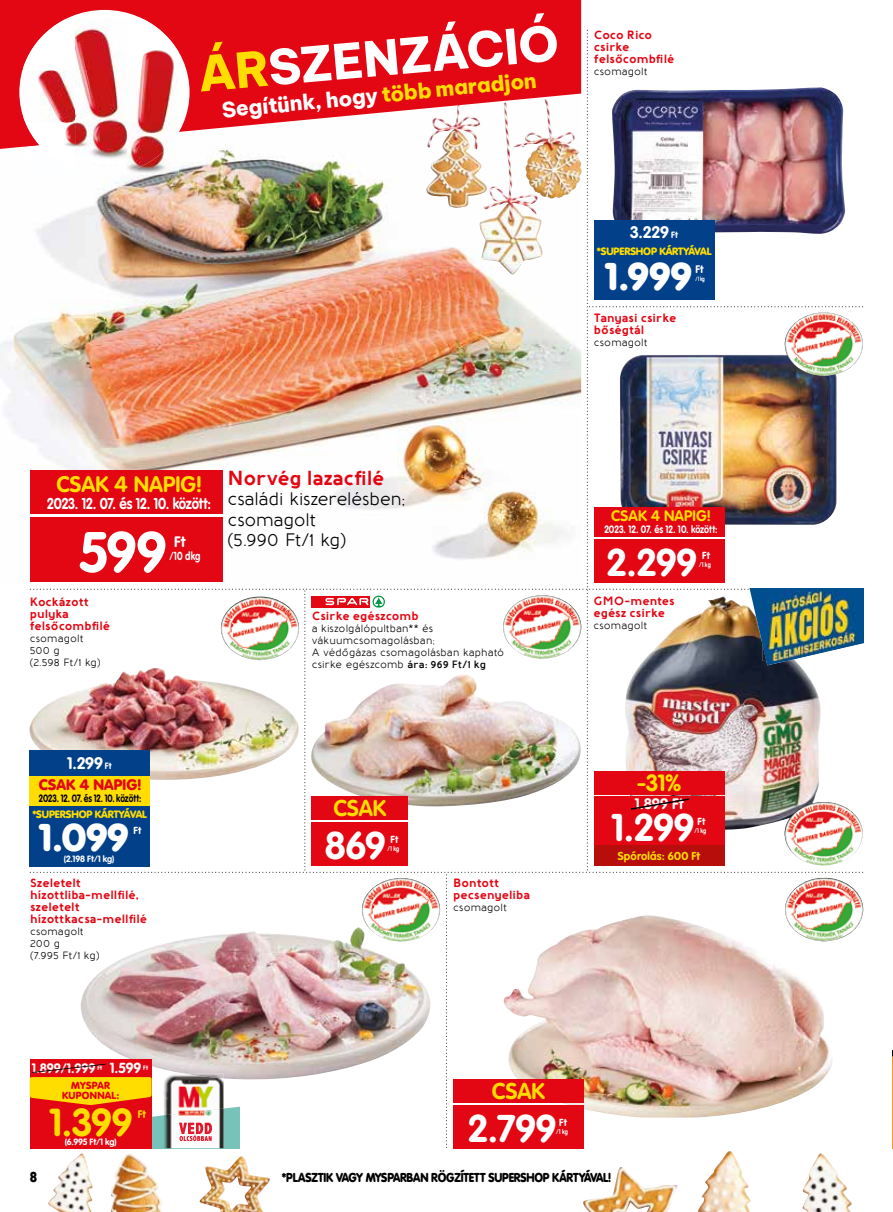
<style>
.page{position:relative;width:893px;height:1212px;background:#fff}
.page>*{position:absolute;margin:0;border:0;box-sizing:border-box;transform-origin:0 0}
.t1{font:700 56.1px "VAG Rounded Next";color:#fff}
.t2{font:800 48.3px "Be Vietnam Pro";color:#fff}
.t3{font:700 38.4px "VAG Rounded Next";color:#fd0}
.t4{font:700 38.1px "VAG Rounded Next";letter-spacing:-.005em;color:#fff}
.t5{font:900 38.1px "VAG Rounded Next";letter-spacing:.01em;color:#fff}
.t6{font:700 23.1px "VAG Rounded Next";color:#fd0}
.t7{font:700 22.5px "VAG Rounded Next";color:#fd0}
.t8{font:700 22.2px "VAG Rounded Next";color:#fd0}
.t9{font:800 21px "Be Vietnam Pro";color:#fff}
.t10{font:700 20.25px "Baufra";letter-spacing:-.015em;color:#e30613}
.t11{font:500 18px/20.2px "Baufra";letter-spacing:-.015em;color:#000}
.t12{font:700 16.5px "VAG Rounded Next";color:#fff}
.t13{font:16.5px "Baloo";color:#000;scale:.8 1}
.t14{font:700 15.45px "VAG Rounded Next";letter-spacing:-.015em;color:#fff;scale:.86 1}
.t15{font:700 15px "VAG Rounded Next";letter-spacing:.01em;color:#fd0}
.t16{font:900 15px "VAG Rounded Next";letter-spacing:.01em;color:#e30613}
.t17{font:700 15px "VAG Rounded Next";letter-spacing:.01em;color:#fff}
.t18{font:700 14.4px "VAG Rounded Next";color:#fff}
.t19{font:700 13.5px "VAG Rounded Next";color:#fff;scale:.96 1}
.t20{font:900 12.75px "VAG Rounded Next";letter-spacing:-.02em;color:#000;scale:.9 1}
.t21{font:700 12px/12px "Baufra";color:#e30613}
.t22{font:700 11.55px "VAG Rounded Next";color:#fff;scale:.8 1}
.t23{font:700 11.4px "VAG Rounded Next";letter-spacing:.015em;color:#fd0}
.t24{font:700 10.8px "VAG Rounded Next";color:#fff}
.t25{font:700 10.8px "VAG Rounded Next";color:#fd0}
.t26{font:500 10.5px/12px "Baufra";letter-spacing:.01em;color:#000}
.t27{font:900 10.5px "VAG Rounded Next";letter-spacing:-.015em;color:#fd0}
.t28{font:700 10.5px "VAG Rounded Next";letter-spacing:-.005em;color:#fff;scale:.86 1}
.t29{font:700 10.5px "VAG Rounded Next";letter-spacing:-.005em;color:#000;scale:.81 1}
.t30{font:900 10.2px/10.2px "VAG Rounded Next";letter-spacing:.02em;color:#e30613;text-align:center}
.t31{font:700 10.2px "VAG Rounded Next";letter-spacing:.02em;color:#fff}
.t32{font:700 9px "VAG Rounded Next";letter-spacing:-.01em;color:#fff}
.t33{font:700 6.75px "VAG Rounded Next";letter-spacing:.015em;color:#fff;scale:.8 1}
.t34{font:700 6.3px "VAG Rounded Next";color:#fff}
.t35{font:700 6px "VAG Rounded Next";color:#fff;scale:.75 1}
.s1{color:#fd0}
.s2{font-size:9px}
.s3{font-weight:600}
</style>
<div class="page">
<img style="left:0;top:329px;width:23px;height:110px">
<img style="left:698px;top:1151px;width:53px;height:61px">
<img style="left:111px;top:1154px;width:52px;height:58px">
<img style="left:802px;top:1153px;width:50px;height:59px">
<img style="left:583px;top:1167px;width:95px;height:45px">
<img style="left:199px;top:1156px;width:71px;height:56px">
<img style="left:48px;top:1153px;width:45px;height:59px">
<div style="left:0;top:0;width:581px;height:149px;background:#e30613"></div>
<div style="left:19px;top:10px;width:171px;height:164px;background:#fff;border-radius:50%"></div>
<img style="left:23px;top:19px;width:156px;height:11px">
<svg style="left:892px;top:1050px;width:1px;height:98px"></svg>
<img style="left:23px;top:30px;width:840px;height:1118px">
<svg style="left:32px;top:1064px;width:73px;height:9px"></svg>
<h2 class="t2" style="left:195px;top:32px;width:363px;rotate:-5deg"><span class="s1">ÁR</span>SZENZÁCIÓ</h2>
<h3 class="t9" style="left:221px;top:91px;width:317px;rotate:-5deg">Segítünk, hogy <span class="s1">több maradjon</span></h3>
<p class="t21" style="left:594px;top:28px;width:82px">Coco Rico csirke felsőcombfilé</p>
<p class="t26" style="left:594px;top:65px;width:55px">csomagolt</p>
<h3 class="t12" style="left:630px;top:222px;width:49px">3.229 <span class="s2">Ft</span></h3>
<p class="t27" style="left:597px;top:244px;width:116px">*SUPERSHOP KÁRTYÁVAL</p>
<h3 class="t5" style="left:605px;top:250px;width:88px">1.999</h3>
<p class="t24" style="left:696px;top:262px;width:10px">Ft</p>
<p class="t35" style="left:696px;top:275px;width:14px">/1 kg</p>
<p class="t21" style="left:594px;top:311px;width:84px">Tanyasi csirke bőségtál</p>
<p class="t26" style="left:594px;top:335px;width:55px">csomagolt</p>
<h3 class="t8" style="left:56px;top:469px;width:147px">CSAK 4 NAPIG!</h3>
<p class="t14" style="left:47px;top:494px;width:192px">2023. 12. 07. és 12. 10. között:</p>
<h1 class="t1" style="left:79px;top:516px;width:89px">599</h1>
<p class="t17" style="left:174px;top:532px;width:13px">Ft</p>
<p class="t22" style="left:170px;top:548px;width:40px">/10 dkg</p>
<h3 class="t10" style="left:228px;top:463px;width:159px">Norvég lazacfilé</h3>
<h3 class="t11" style="left:228px;top:488px;width:179px">családi kiszerelésben; csomagolt<br>(5.990 Ft/1 kg)</h3>
<p class="t15" style="left:611px;top:506px;width:101px">CSAK 4 NAPIG!</p>
<p class="t28" style="left:604px;top:523px;width:133px">2023. 12. 07. és 12. 10. között:</p>
<h3 class="t4" style="left:607px;top:537px;width:92px">2.299</h3>
<p class="t31" style="left:702px;top:549px;width:9px">Ft</p>
<p class="t33" style="left:699px;top:560px;width:16px">/1 kg</p>
<p class="t21" style="left:30px;top:595px;width:82px">Kockázott pulyka felsőcombfilé</p>
<p class="t26" style="left:30px;top:631px;width:72px">csomagolt<br>500 g<br>(2.598 Ft/1 kg)</p>
<p class="t21" style="left:312px;top:609px;width:109px">Csirke egészcomb</p>
<p class="t26" style="left:312px;top:622px;width:194px">a kiszolgálópultban** és vákuumcsomagolásban;<br>A védőgázas csomagolásban kapható csirke egészcomb <span class="s3">ára: 969 Ft/1 kg</span></p>
<p class="t21" style="left:593px;top:594px;width:83px">GMO-mentes egész csirke</p>
<p class="t26" style="left:593px;top:619px;width:55px">csomagolt</p>
<h3 class="t12" style="left:67px;top:753px;width:46px">1.299 <span class="s2">Ft</span></h3>
<p class="t16" style="left:39px;top:775px;width:104px">CSAK 4 NAPIG!</p>
<p class="t29" style="left:39px;top:792px;width:128px">2023. 12. 07. és 12. 10. között:</p>
<p class="t27" style="left:32px;top:807px;width:116px">*SUPERSHOP KÁRTYÁVAL</p>
<p class="t32" style="left:64px;top:853px;width:52px">(2.198 Ft/1 kg)</p>
<h3 class="t5" style="left:39px;top:812px;width:91px">1.099</h3>
<p class="t31" style="left:133px;top:824px;width:9px">Ft</p>
<h3 class="t7" style="left:333px;top:793px;width:55px">CSAK</h3>
<h3 class="t4" style="left:325px;top:820px;width:62px">869</h3>
<p class="t31" style="left:391px;top:832px;width:9px">Ft</p>
<p class="t33" style="left:388px;top:844px;width:16px">/1 kg</p>
<h3 class="t6" style="left:637px;top:768px;width:46px">-31%</h3>
<p class="t17" style="left:635px;top:794px;width:51px">1.899 Ft</p>
<h3 class="t4" style="left:612px;top:802px;width:84px">1.299</h3>
<p class="t31" style="left:697px;top:814px;width:9px">Ft</p>
<p class="t33" style="left:694px;top:826px;width:16px">/1 kg</p>
<p class="t23" style="left:618px;top:848px;width:84px">Spórolás: 600 Ft</p>
<p class="t21" style="left:30px;top:876px;width:119px">Szeletelt hízottliba-mellfilé, szeletelt hízottkacsa-mellfilé</p>
<p class="t26" style="left:30px;top:925px;width:71px">csomagolt<br>200 g<br>(7.995 Ft/1 kg)</p>
<p class="t21" style="left:453px;top:876px;width:78px">Bontott pecsenyeliba</p>
<p class="t26" style="left:453px;top:901px;width:55px">csomagolt</p>
<p class="t19" style="left:32px;top:1060px;width:75px">1.899/1.999 <sup>Ft</sup></p>
<p class="t18" style="left:110px;top:1059px;width:33px">1.599</p>
<p class="t34" style="left:143px;top:1063px;width:6px">Ft</p>
<p class="t30" style="left:62px;top:1080px;width:59px">MYSPAR<br>KUPONNAL:</p>
<p class="t32" style="left:65px;top:1136px;width:54px">(6.995 Ft/1 kg)</p>
<h3 class="t3" style="left:49px;top:1097px;width:85px">1.399</h3>
<p class="t25" style="left:138px;top:1107px;width:10px">Ft</p>
<h3 class="t7" style="left:492px;top:1076px;width:55px">CSAK</h3>
<h3 class="t4" style="left:468px;top:1103px;width:89px">2.799</h3>
<p class="t31" style="left:559px;top:1116px;width:9px">Ft</p>
<p class="t33" style="left:556px;top:1127px;width:16px">/1 kg</p>
<h3 class="t13" style="left:30px;top:1167px;width:11px">8</h3>
<p class="t20" style="left:282px;top:1169px;width:368px">* PLASZTIK VAGY MYSPARBAN RÖGZÍTETT SUPERSHOP KÁRTYÁVAL!</p>
</div>
